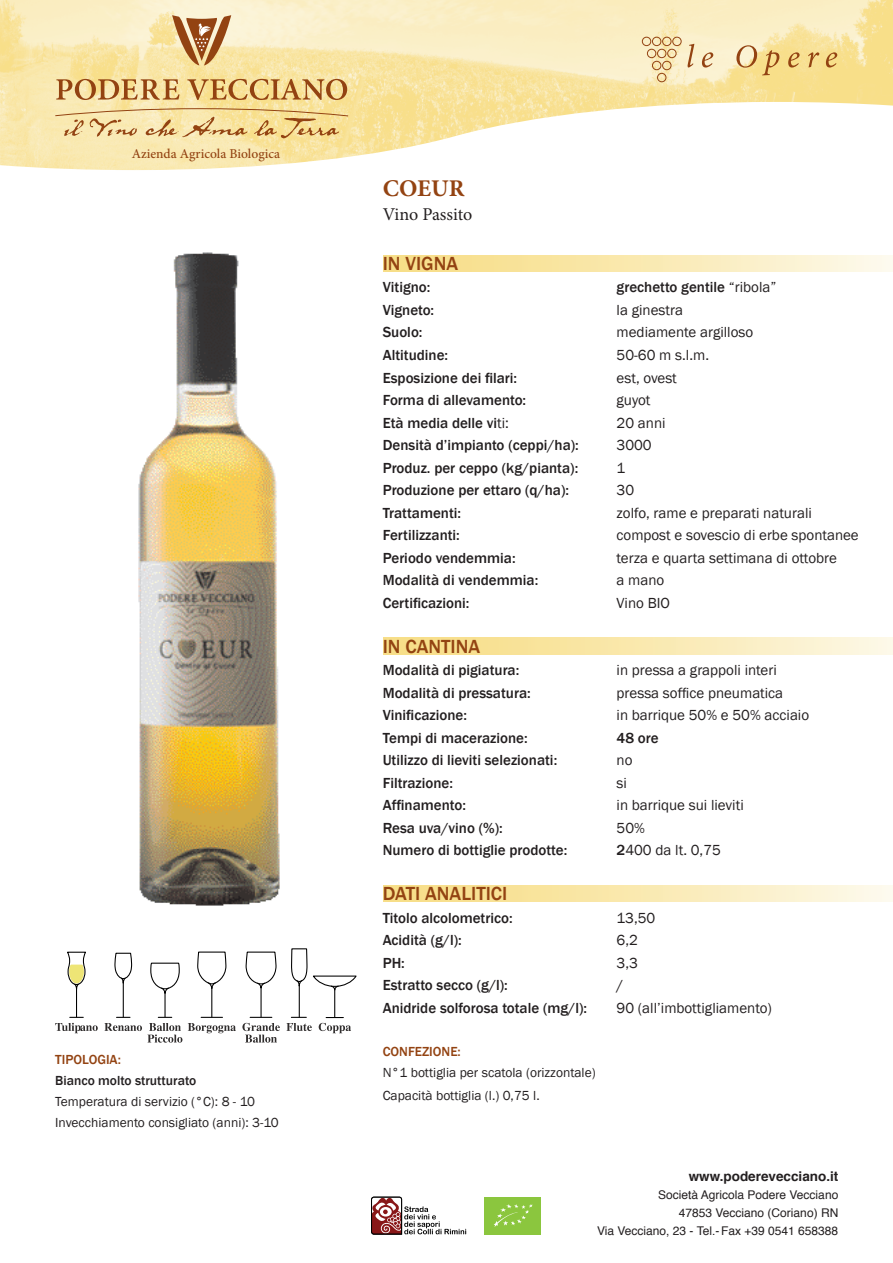
<style>
.page{position:relative;width:893px;height:1263px;background:#fff}
.page>*{position:absolute;margin:0;border:0;box-sizing:border-box;transform-origin:0 0}
.t1{font:700 24px "Minion Pro";color:#934312}
.t2{font:500 19.5px "Franklin Gothic";color:#934312}
.t3{font:18px "Minion Pro";letter-spacing:-.005em;color:#231f20}
.t4{font:500 15px "Franklin Gothic";color:#231f20}
.t5{font:15px "Franklin Gothic";color:#231f20}
.t6{font:13.5px/22.5px "Franklin Gothic";color:#231f20}
.t7{font:500 13.5px "Minion Pro";color:#934312}
.t8{font:500 13.5px "Franklin Gothic";color:#231f20}
.t9{font:500 13.5px "Franklin Gothic";color:#934312}
.t10{font:700 13.5px "Helvetica";color:#231f20}
.t11{font:12px/18px "Helvetica";color:#231f20;text-align:right}
.s1{font-weight:400}
.s2{font-weight:500}
</style>
<div class="page">
<img style="left:138px;top:252px;width:142px;height:654px">
<img style="left:0;top:0;width:893px;height:170px">
<svg style="left:702px;top:52px;width:11px;height:16px"></svg>
<svg style="left:736px;top:45px;width:43px;height:30px"></svg>
<svg style="left:788px;top:52px;width:12px;height:16px"></svg>
<svg style="left:808px;top:52px;width:11px;height:15px"></svg>
<svg style="left:826px;top:52px;width:11px;height:16px"></svg>
<svg style="left:642px;top:37px;width:52px;height:45px;background:#ebd6ab"></svg>
<svg style="left:172px;top:15px;width:59px;height:51px;background:#cba071"></svg>
<svg style="left:56px;top:79px;width:123px;height:21px;background:#d4ac73"></svg>
<svg style="left:187px;top:79px;width:160px;height:21px;background:#d9b171"></svg>
<svg style="left:54px;top:108px;width:295px;height:31px;background:#eacf92"></svg>
<div style="left:383px;top:255px;width:510px;height:17px;background:linear-gradient(to right,#f7db7f,#fdf8e8)"></div>
<div style="left:383px;top:885px;width:510px;height:17px;background:linear-gradient(to right,#f7db7f,#fdf8e8)"></div>
<div style="left:383px;top:638px;width:510px;height:16px;background:linear-gradient(to right,#f7dc7f,#fcf7e3)"></div>
<svg style="left:286px;top:948px;width:71px;height:85px"></svg>
<svg style="left:55px;top:951px;width:43px;height:82px"></svg>
<hr style="left:123px;top:981px;width:1px;height:36px;background:#000">
<svg style="left:114px;top:952px;width:19px;height:32px"></svg>
<hr style="left:261px;top:987px;width:1px;height:30px;background:#000">
<svg style="left:242px;top:1017px;width:38px;height:26px"></svg>
<svg style="left:245px;top:951px;width:32px;height:38px"></svg>
<hr style="left:211px;top:987px;width:1px;height:30px;background:#000">
<svg style="left:188px;top:1017px;width:48px;height:16px"></svg>
<svg style="left:197px;top:951px;width:30px;height:39px"></svg>
<hr style="left:164px;top:992px;width:2px;height:25px;background:#000">
<svg style="left:104px;top:1017px;width:78px;height:26px"></svg>
<svg style="left:150px;top:962px;width:30px;height:32px"></svg>
<svg style="left:371px;top:1197px;width:95px;height:37px"></svg>
<div style="left:484px;top:1197px;width:57px;height:37px;background:#8bc63e"></div>
<svg style="left:494px;top:1204px;width:39px;height:23px"></svg>
<p class="t7" style="left:132px;top:145px;width:150px">Azienda Agricola Biologica</p>
<p class="t9" style="left:55px;top:1051px;width:15px">Tipologia</p>
<p class="t9" style="left:118px;top:1051px;width:5px">:</p>
<p class="t8" style="left:55px;top:1072px;width:142px">Bianco molto strutturato</p>
<p class="t6" style="left:55px;top:1091px;width:225px;line-height:21px">Temperatura di servizio (°C): 8 - 10<br>Invecchiamento consigliato (anni): 3-10</p>
<h1 class="t1" style="left:383px;top:171px;width:83px">COEUR</h1>
<p class="t3" style="left:383px;top:202px;width:91px">Vino Passito</p>
<h2 class="t2" style="left:383px;top:251px;width:77px">IN VIGNA</h2>
<p class="t4" style="left:383px;top:278px;width:49px">Vitigno:</p>
<p class="t4" style="left:617px;top:278px;width:161px">grechetto gentile <span class="s1">“ribola”</span></p>
<p class="t4" style="left:383px;top:301px;width:53px">Vigneto:</p>
<p class="t5" style="left:617px;top:301px;width:68px">la ginestra</p>
<p class="t4" style="left:383px;top:323px;width:41px">Suolo:</p>
<p class="t5" style="left:617px;top:323px;width:138px">mediamente argilloso</p>
<p class="t4" style="left:383px;top:346px;width:67px">Altitudine:</p>
<p class="t5" style="left:617px;top:346px;width:94px">50-60 m s.l.m.</p>
<p class="t4" style="left:383px;top:368px;width:136px">Esposizione dei filari:</p>
<p class="t5" style="left:617px;top:368px;width:62px">est, ovest</p>
<p class="t4" style="left:383px;top:391px;width:145px">Forma di allevamento:</p>
<p class="t5" style="left:617px;top:391px;width:35px">guyot</p>
<p class="t4" style="left:383px;top:413px;width:128px">Età media delle vi<span class="s1">ti:</span></p>
<p class="t5" style="left:617px;top:413px;width:50px">20 anni</p>
<p class="t4" style="left:383px;top:436px;width:198px">Densità d’impianto (ceppi/ha):</p>
<p class="t5" style="left:617px;top:436px;width:37px">3000</p>
<p class="t4" style="left:383px;top:458px;width:197px">Produz. per ceppo (kg/pianta):</p>
<p class="t5" style="left:617px;top:458px;width:10px">1</p>
<p class="t4" style="left:383px;top:481px;width:188px">Produzione per ettaro (q/ha):</p>
<p class="t5" style="left:617px;top:481px;width:19px">30</p>
<p class="t4" style="left:383px;top:503px;width:80px">Trattamenti:</p>
<p class="t5" style="left:617px;top:503px;width:197px">zolfo, rame e preparati naturali</p>
<p class="t4" style="left:383px;top:526px;width:79px">Fertilizzanti:</p>
<p class="t5" style="left:617px;top:526px;width:244px">compost e sovescio di erbe spontanee</p>
<p class="t4" style="left:383px;top:548px;width:134px">Periodo vendemmia:</p>
<p class="t5" style="left:617px;top:548px;width:222px">terza e quarta settimana di ottobre</p>
<p class="t4" style="left:383px;top:571px;width:157px">Modalità di vendemmia:</p>
<p class="t5" style="left:617px;top:571px;width:49px">a mano</p>
<p class="t4" style="left:383px;top:593px;width:88px">Certificazioni:</p>
<p class="t5" style="left:617px;top:593px;width:55px">Vino BIO</p>
<h2 class="t2" style="left:383px;top:634px;width:99px">IN CANTINA</h2>
<p class="t4" style="left:383px;top:661px;width:138px">Modalità di pigiatura:</p>
<p class="t5" style="left:617px;top:661px;width:162px">in pressa a grappoli interi</p>
<p class="t4" style="left:383px;top:683px;width:150px">Modalità di pressatura:</p>
<p class="t5" style="left:617px;top:683px;width:168px">pressa soffice pneumatica</p>
<p class="t4" style="left:383px;top:706px;width:86px">Vinificazione:</p>
<p class="t5" style="left:617px;top:706px;width:194px">in barrique 50% e 50% acciaio</p>
<p class="t4" style="left:383px;top:728px;width:146px">Tempi di macerazione:</p>
<p class="t4" style="left:617px;top:728px;width:44px">48 ore</p>
<p class="t4" style="left:383px;top:751px;width:176px">Utilizzo di lieviti selezionati:</p>
<p class="t5" style="left:617px;top:751px;width:17px">no</p>
<p class="t4" style="left:383px;top:773px;width:72px">Filtrazione:</p>
<p class="t5" style="left:617px;top:773px;width:12px">si</p>
<p class="t4" style="left:383px;top:796px;width:85px">Affinamento:</p>
<p class="t5" style="left:617px;top:796px;width:129px">in barrique sui lieviti</p>
<p class="t4" style="left:383px;top:818px;width:121px">Resa uva/vino (%):</p>
<p class="t5" style="left:617px;top:818px;width:30px">50%</p>
<p class="t4" style="left:383px;top:841px;width:186px">Numero di bottiglie prodotte:</p>
<p class="t5" style="left:617px;top:841px;width:106px"><span class="s2">2</span>400 da lt. 0,75</p>
<h2 class="t2" style="left:383px;top:881px;width:126px">DATI ANALITICI</h2>
<p class="t4" style="left:383px;top:908px;width:131px">Titolo alcolometrico:</p>
<p class="t5" style="left:617px;top:908px;width:40px">13,50</p>
<p class="t4" style="left:383px;top:931px;width:81px">Acidità (g/l):</p>
<p class="t5" style="left:617px;top:931px;width:23px">6,2</p>
<p class="t4" style="left:383px;top:953px;width:24px">PH:</p>
<p class="t5" style="left:617px;top:953px;width:23px">3,3</p>
<p class="t4" style="left:383px;top:976px;width:127px">Estratto secco (g/l):</p>
<p class="t5" style="left:617px;top:976px;width:8px">/</p>
<p class="t4" style="left:383px;top:998px;width:206px">Anidride solforosa totale (mg/l):</p>
<p class="t5" style="left:617px;top:998px;width:157px">90 (all’imbottigliamento)</p>
<p class="t9" style="left:383px;top:1043px;width:80px">CONFEZIONE:</p>
<p class="t6" style="left:383px;top:1062px;width:215px">N°1 bottiglia per scatola (orizzontale)<br>Capacità bottiglia (l.) 0,75 l.</p>
<p class="t10" style="left:689px;top:1163px;width:151px">www.poderevecciano.it</p>
<p class="t11" style="left:597px;top:1185px;width:243px">Società Agricola Podere Vecciano<br>47853 Vecciano (Coriano) RN<br>Via Vecciano, 23 - Tel.- Fax +39 0541 658388</p>
</div>
